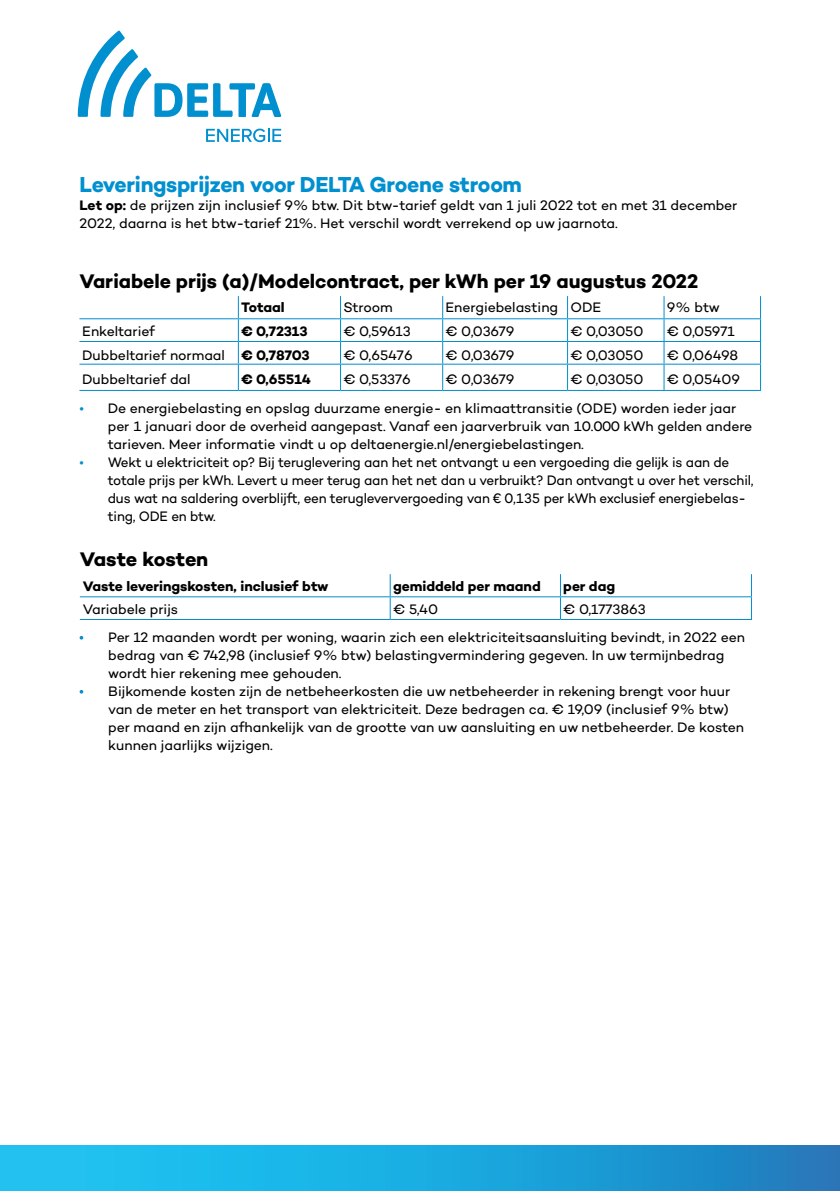
<style>
.page{position:relative;width:840px;height:1191px;background:#fff}
.page>*{position:absolute;margin:0;border:0;box-sizing:border-box;transform-origin:0 0}
.t1{font:700 22px "Campton";letter-spacing:-.015em;color:#008fcf}
.t2{font:700 20px "Campton";letter-spacing:-.005em;color:#000}
.t3{font:14px/18px "Campton";letter-spacing:-.01em;color:#000}
.t4{font:14px/18px "Campton";letter-spacing:-.01em;color:#000;scale:.96 1}
.t5{font:700 14px "Campton";letter-spacing:-.005em;color:#000}
.s1{font-weight:700}
.s2{color:#008fcf}
</style>
<div class="page">
<svg style="left:78px;top:31px;width:203px;height:86px"></svg>
<svg style="left:206px;top:129px;width:75px;height:13px"></svg>
<hr style="left:238px;top:318px;width:102px;height:1px;background:#008fcf">
<hr style="left:238px;top:341px;width:102px;height:1px;background:#008fcf">
<hr style="left:238px;top:364px;width:102px;height:1px;background:#008fcf">
<hr style="left:238px;top:390px;width:102px;height:1px;background:#008fcf">
<svg style="left:340px;top:296px;width:1px;height:94px"></svg>
<svg style="left:238px;top:296px;width:1px;height:94px"></svg>
<hr style="left:79px;top:318px;width:159px;height:1px;background:#008fcf">
<hr style="left:340px;top:318px;width:102px;height:1px;background:#008fcf">
<hr style="left:442px;top:318px;width:125px;height:1px;background:#008fcf">
<hr style="left:567px;top:318px;width:96px;height:1px;background:#008fcf">
<hr style="left:663px;top:318px;width:97px;height:1px;background:#008fcf">
<hr style="left:79px;top:341px;width:159px;height:1px;background:#008fcf">
<hr style="left:79px;top:364px;width:159px;height:1px;background:#008fcf">
<hr style="left:79px;top:390px;width:159px;height:1px;background:#008fcf">
<hr style="left:340px;top:341px;width:102px;height:1px;background:#008fcf">
<hr style="left:340px;top:364px;width:102px;height:1px;background:#008fcf">
<hr style="left:340px;top:390px;width:102px;height:1px;background:#008fcf">
<svg style="left:442px;top:296px;width:1px;height:94px"></svg>
<hr style="left:442px;top:341px;width:125px;height:1px;background:#008fcf">
<hr style="left:567px;top:341px;width:96px;height:1px;background:#008fcf">
<hr style="left:442px;top:364px;width:125px;height:1px;background:#008fcf">
<hr style="left:567px;top:364px;width:96px;height:1px;background:#008fcf">
<hr style="left:442px;top:390px;width:125px;height:1px;background:#008fcf">
<hr style="left:567px;top:390px;width:96px;height:1px;background:#008fcf">
<svg style="left:663px;top:296px;width:1px;height:94px"></svg>
<hr style="left:663px;top:341px;width:97px;height:1px;background:#008fcf">
<hr style="left:663px;top:364px;width:97px;height:1px;background:#008fcf">
<hr style="left:663px;top:390px;width:97px;height:1px;background:#008fcf">
<hr style="left:80px;top:596px;width:310px;height:1px;background:#008fcf">
<hr style="left:80px;top:619px;width:310px;height:1px;background:#008fcf">
<hr style="left:390px;top:596px;width:170px;height:1px;background:#008fcf">
<hr style="left:560px;top:596px;width:191px;height:1px;background:#008fcf">
<hr style="left:390px;top:619px;width:170px;height:1px;background:#008fcf">
<hr style="left:560px;top:619px;width:191px;height:1px;background:#008fcf">
<svg style="left:389px;top:574px;width:1px;height:45px"></svg>
<div style="left:0;top:1145px;width:839px;height:46px;background:linear-gradient(to right,#1dcef9,#1d81c1)"></div>
<h1 class="t1" style="left:79px;top:170px;width:444px">Leveringsprijzen voor DELTA Groene stroom</h1>
<p class="t3" style="left:79px;top:196px;width:659px"><span class="s1">Let op:</span> de prijzen zijn inclusief 9% btw. Dit btw-tarief geldt van 1 juli 2022 tot en met 31 december<br>2022, daarna is het btw-tarief 21%. Het verschil wordt verrekend op uw jaarnota.</p>
<h2 class="t2" style="left:79px;top:268px;width:620px">Variabele prijs (a)/Modelcontract, per kWh per 19 augustus 2022</h2>
<p class="t5" style="left:241px;top:298px;width:45px">Totaal</p>
<p class="t3" style="left:343px;top:298px;width:51px">Stroom</p>
<p class="t3" style="left:445px;top:298px;width:157px">Energiebelasting ODE</p>
<p class="t3" style="left:666px;top:298px;width:54px">9% btw</p>
<p class="t3" style="left:82px;top:322px;width:74px">Enkeltarief</p>
<p class="t5" style="left:241px;top:322px;width:68px">€ 0,72313</p>
<p class="t3" style="left:343px;top:322px;width:69px">€ 0,59613</p>
<p class="t3" style="left:445px;top:322px;width:70px">€ 0,03679</p>
<p class="t3" style="left:570px;top:322px;width:75px">€ 0,03050</p>
<p class="t3" style="left:666px;top:322px;width:69px">€ 0,05971</p>
<p class="t3" style="left:82px;top:346px;width:229px">Dubbeltarief normaal <span class="s1">€ 0,78703</span></p>
<p class="t3" style="left:343px;top:346px;width:71px">€ 0,65476</p>
<p class="t3" style="left:445px;top:346px;width:70px">€ 0,03679</p>
<p class="t3" style="left:570px;top:346px;width:75px">€ 0,03050</p>
<p class="t3" style="left:666px;top:346px;width:73px">€ 0,06498</p>
<p class="t3" style="left:82px;top:370px;width:110px">Dubbeltarief dal</p>
<p class="t5" style="left:241px;top:370px;width:71px">€ 0,65514</p>
<p class="t3" style="left:343px;top:370px;width:69px">€ 0,53376</p>
<p class="t3" style="left:445px;top:370px;width:70px">€ 0,03679</p>
<p class="t3" style="left:570px;top:370px;width:75px">€ 0,03050</p>
<p class="t3" style="left:666px;top:370px;width:75px">€ 0,05409</p>
<p class="t3" style="left:108px;top:399px;width:645px;text-indent:-28px"><span class="s2">•</span> De energiebelasting en opslag duurzame energie- en klimaattransitie (ODE) worden ieder jaar per 1 januari door de overheid aangepast. Vanaf een jaarverbruik van 10.000 kWh gelden andere tarieven. Meer informatie vindt u op deltaenergie.nl/energiebelastingen.</p>
<p class="t4" style="left:108px;top:453px;width:674px;text-indent:-28px"><span class="s2">•</span> Wekt u elektriciteit op? Bij teruglevering aan het net ontvangt u een vergoeding die gelijk is aan de totale prijs per kWh. Levert u meer terug aan het net dan u verbruikt? Dan ontvangt u over het verschil, dus wat na saldering overblijft, een terugleververgoeding van € 0,135 per kWh exclusief energiebelas&shy;ting, ODE en btw.</p>
<h2 class="t2" style="left:80px;top:546px;width:130px">Vaste kosten</h2>
<p class="t5" style="left:83px;top:577px;width:247px">Vaste leveringskosten, inclusief btw</p>
<p class="t5" style="left:393px;top:577px;width:149px">gemiddeld per maand</p>
<p class="t5" style="left:563px;top:577px;width:53px">per dag</p>
<p class="t3" style="left:83px;top:599px;width:97px">Variabele prijs</p>
<p class="t3" style="left:393px;top:599px;width:47px">€ 5,40</p>
<p class="t3" style="left:108px;top:594px;width:638px;line-height:28.2px;text-indent:455px">€ 0,1773863<br>Per 12 maanden wordt per woning, waarin zich een elektriciteitsaansluiting bevindt, in 2022 een</p>
<p class="t3" style="left:108px;top:646px;width:637px">bedrag van € 742,98 (inclusief 9% btw) belastingvermindering gegeven. In uw termijnbedrag wordt hier rekening mee gehouden.<br>Bijkomende kosten zijn de netbeheerkosten die uw netbeheerder in rekening brengt voor huur van de meter en het transport van elektriciteit. Deze bedragen ca. € 19,09 (inclusief 9% btw) per maand en zijn afhankelijk van de grootte van uw aansluiting en uw netbeheerder. De kosten kunnen jaarlijks wijzigen.</p>
</div>
